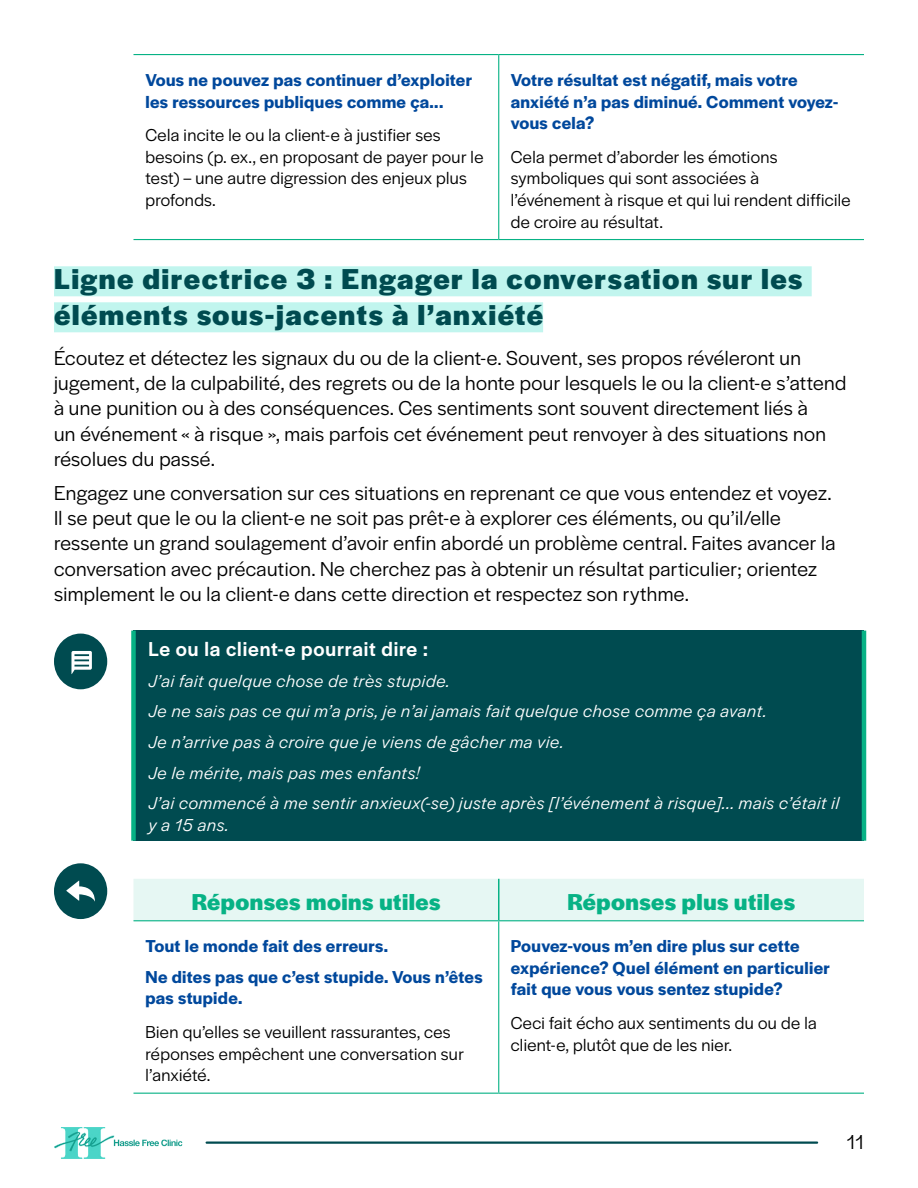
<style>
.page{position:relative;width:918px;height:1188px;background:#fff}
.page>*{position:absolute;margin:0;border:0;box-sizing:border-box;transform-origin:0 0}
.Header_list{font:700 30px/36px "Halyard Display";letter-spacing:.05em;color:#004b50}
.t1{font:700 24px "Halyard Display";letter-spacing:.02em;color:#07b285}
.Body{font:21px/25.2px "Halyard Display";letter-spacing:.02em;color:#000}
.Pull_Out_1{font:500 21px "Halyard Display";letter-spacing:.04em;color:#fff}
.Blue_body_12{font:600 18px/21.6px "Halyard Display";letter-spacing:.02em;color:#00489c}
.Body_12{font:18px/21.6px "Halyard Display";letter-spacing:.02em;color:#000}
.Pull_Out_1-2{font:italic 18px/21.6px "Halyard Display";letter-spacing:.04em;color:#fff}
.Blue_body{font:18px/21.6px "Halyard Display";letter-spacing:.02em;color:#000}
</style>
<div class="page">
<hr style="left:207px;top:1142px;width:610px;height:2px;background:#004b50">
<img style="left:54px;top:1127px;width:129px;height:32px">
<hr style="left:499px;top:54px;width:365px;height:1px;background:#07b285">
<hr style="left:499px;top:239px;width:365px;height:1px;background:#07b285">
<hr style="left:134px;top:54px;width:365px;height:1px;background:#07b285">
<hr style="left:134px;top:239px;width:365px;height:1px;background:#07b285">
<hr style="left:498px;top:55px;width:1px;height:184px;background:#07b285">
<div style="left:54px;top:266px;width:758px;height:30px;background:#c1f5ee"></div>
<div style="left:54px;top:302px;width:489px;height:30px;background:#c1f5ee"></div>
<div style="left:134px;top:631px;width:730px;height:210px;background:#004b50"></div>
<div style="left:131px;top:631px;width:5px;height:210px;background:#07b285"></div>
<hr style="left:862px;top:631px;width:4px;height:210px;background:#07b285">
<div style="left:134px;top:879px;width:730px;height:41px;background:#e6f7f3"></div>
<hr style="left:499px;top:1093px;width:365px;height:1px;background:#07b285">
<hr style="left:498px;top:879px;width:2px;height:41px;background:#07b285">
<hr style="left:134px;top:920px;width:365px;height:1px;background:#07b285">
<hr style="left:134px;top:1093px;width:365px;height:1px;background:#07b285">
<hr style="left:499px;top:920px;width:365px;height:1px;background:#07b285">
<hr style="left:498px;top:921px;width:1px;height:172px;background:#07b285">
<div style="left:54px;top:634px;width:53px;height:55px;background:#004b50;border-radius:50%"></div>
<svg style="left:71px;top:651px;width:21px;height:23px"></svg>
<div style="left:54px;top:863px;width:53px;height:56px;background:#004b50;border-radius:50%"></div>
<svg style="left:66px;top:881px;width:29px;height:21px"></svg>
<p class="Blue_body_12" style="left:146px;top:68px;width:328px">Vous ne pouvez pas continuer d’exploiter les ressources publiques comme ça...</p>
<p class="Body_12" style="left:146px;top:123px;width:339px">Cela incite le ou la client-e à justifier ses besoins (p. ex., en proposant de payer pour le test) – une autre digression des enjeux plus profonds.</p>
<p class="Blue_body_12" style="left:511px;top:68px;width:329px">Votre résultat est négatif, mais votre anxiété n’a pas diminué. Comment voyez&shy;vous cela?</p>
<p class="Blue_body" style="left:511px;top:145px;width:342px">Cela permet d’aborder les émotions symboliques qui sont associées à l’événement à risque et qui lui rendent difficile de croire au résultat.</p>
<p class="Header_list" style="left:54px;top:259px;width:750px">Ligne directrice 3 : Engager la conversation sur les éléments sous-jacents à l’anxiété</p>
<p class="Body" style="left:54px;top:344px;width:794px">Écoutez et détectez les signaux du ou de la client-e. Souvent, ses propos révéleront un jugement, de la culpabilité, des regrets ou de la honte pour lesquels le ou la client-e s’attend à une punition ou à des conséquences. Ces sentiments sont souvent directement liés à<br>un événement « à risque », mais parfois cet événement peut renvoyer à des situations non résolues du passé.</p>
<p class="Body" style="left:54px;top:479px;width:783px">Engagez une conversation sur ces situations en reprenant ce que vous entendez et voyez.<br>Il se peut que le ou la client-e ne soit pas prêt-e à explorer ces éléments, ou qu’il/elle ressente un grand soulagement d’avoir enfin abordé un problème central. Faites avancer la conversation avec précaution. Ne cherchez pas à obtenir un résultat particulier; orientez simplement le ou la client-e dans cette direction et respectez son rythme.</p>
<p class="Pull_Out_1" style="left:148px;top:634px;width:281px">Le ou la client-e pourrait dire :</p>
<p class="Pull_Out_1-2" style="left:148px;top:669px;width:303px">J’ai fait quelque chose de très stupide.</p>
<p class="Pull_Out_1-2" style="left:148px;top:700px;width:620px">Je ne sais pas ce qui m’a pris, je n’ai jamais fait quelque chose comme ça avant.</p>
<p class="Pull_Out_1-2" style="left:148px;top:730px;width:417px">Je n’arrive pas à croire que je viens de gâcher ma vie.</p>
<p class="Pull_Out_1-2" style="left:148px;top:761px;width:273px">Je le mérite, mais pas mes enfants!</p>
<p class="Pull_Out_1-2" style="left:148px;top:791px;width:692px">J’ai commencé à me sentir anxieux(-se) juste après [l’événement à risque]... mais c’était il y a 15 ans.</p>
<p class="t1" style="left:192px;top:885px;width:250px">Réponses moins utiles</p>
<p class="t1" style="left:567px;top:885px;width:229px">Réponses plus utiles</p>
<p class="Blue_body_12" style="left:146px;top:934px;width:243px">Tout le monde fait des erreurs.</p>
<p class="Blue_body_12" style="left:146px;top:965px;width:339px">Ne dites pas que c’est stupide. Vous n’êtes pas stupide.</p>
<p class="Body_12" style="left:146px;top:1020px;width:320px">Bien qu’elles se veuillent rassurantes, ces réponses empêchent une conversation sur l’anxiété.</p>
<p class="Blue_body_12" style="left:511px;top:934px;width:321px">Pouvez-vous m’en dire plus sur cette expérience? Quel élément en particulier fait que vous vous sentez stupide?</p>
<p class="Body_12" style="left:511px;top:1011px;width:307px">Ceci fait écho aux sentiments du ou de la client-e, plutôt que de les nier.</p>
<p class="Body" style="left:847px;top:1128px;width:19px">11</p>
</div>
